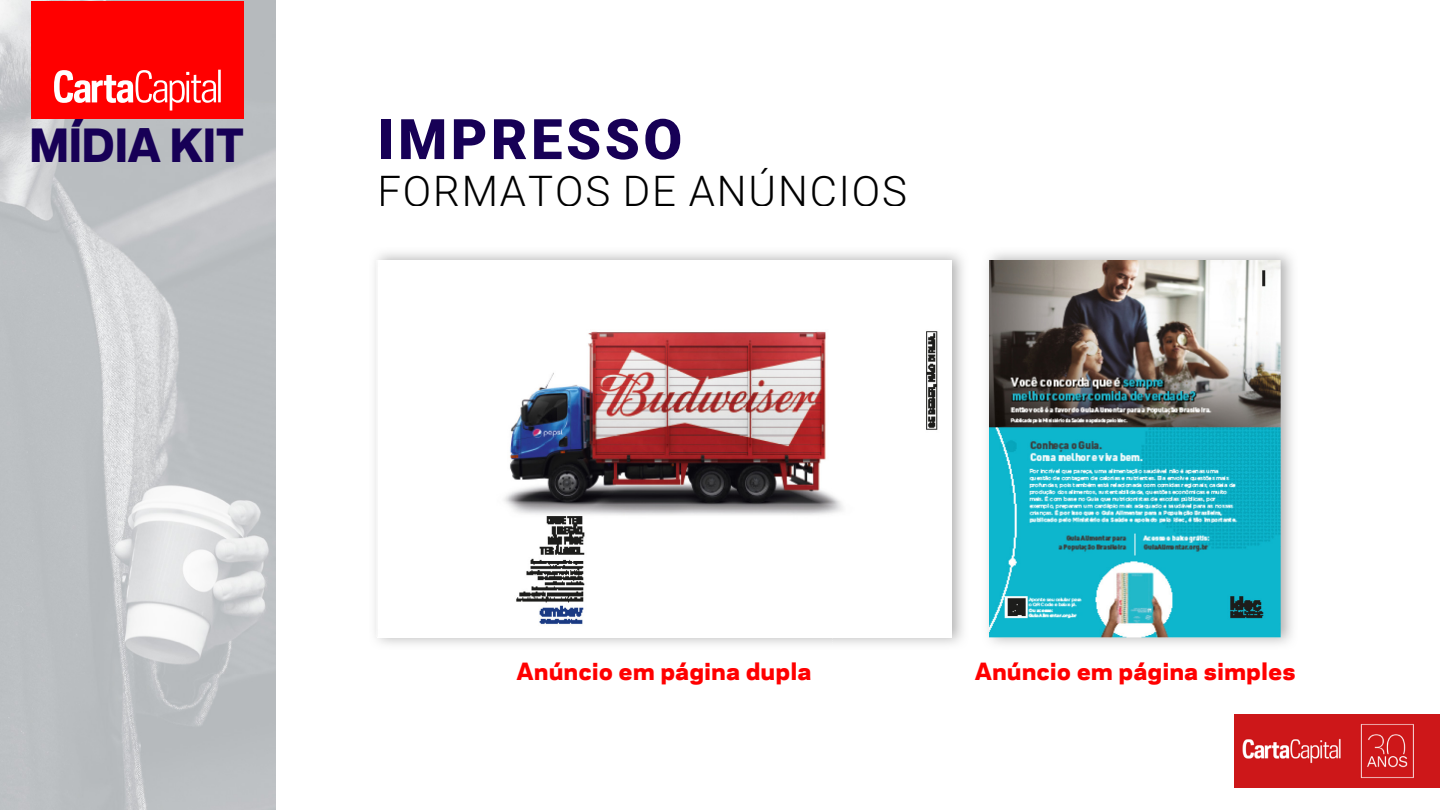
<style>
.page{position:relative;width:1440px;height:810px;background:#fff}
.page>*{position:absolute;margin:0;border:0;box-sizing:border-box;transform-origin:0 0}
.t1{font:900 56px "Roboto";letter-spacing:.065em;color:#170056}
.t2{font:800 43px "Galaxie Polaris";color:#170056}
.t3{font:300 42px "Roboto";letter-spacing:.045em;color:#000}
.t4{font:800 22px "Galaxie Polaris";letter-spacing:.03em;color:#f00}
</style>
<div class="page">
<img style="left:0;top:0;width:275px;height:810px">
<div style="left:31px;top:1px;width:213px;height:118px;background:#f00"></div>
<svg style="left:54px;top:70px;width:167px;height:41px"></svg>
<svg style="left:828px;top:638px;width:9px;height:10px"></svg>
<img style="left:377px;top:261px;width:561px;height:376px">
<img style="left:989px;top:260px;width:292px;height:378px">
<img style="left:1234px;top:714px;width:206px;height:73px">
<h2 class="t2" style="left:30px;top:109px;width:216px">MÍDIA KIT</h2>
<h1 class="t1" style="left:378px;top:100px;width:306px">IMPRESSO</h1>
<h3 class="t3" style="left:377px;top:161px;width:531px">FORMATOS DE ANÚNCIOS</h3>
<p class="t4" style="left:517px;top:653px;width:296px">Anúncio em página dupla</p>
<p class="t4" style="left:975px;top:653px;width:322px">Anúncio em página simples</p>
</div>
